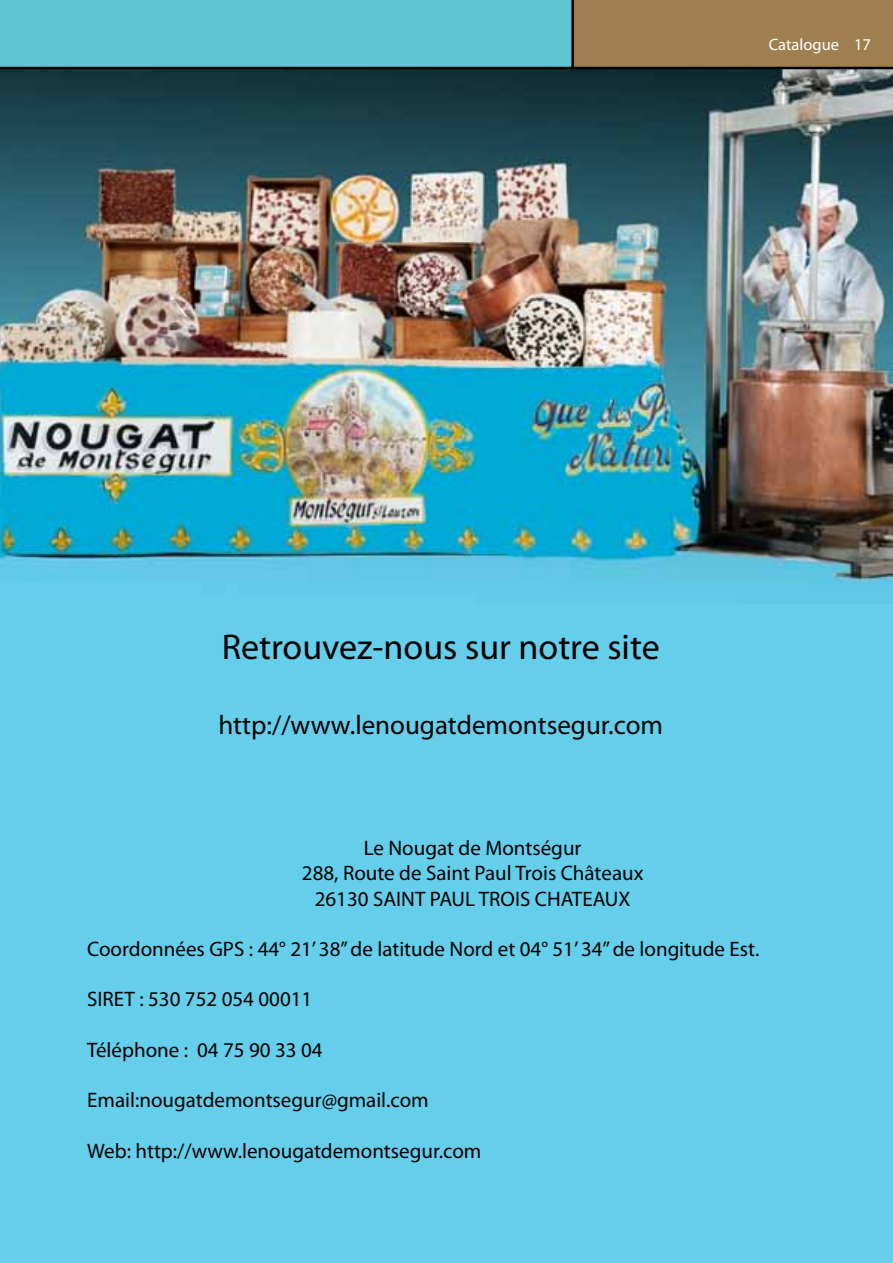
<style>
.page{position:relative;width:893px;height:1263px;background:#fff}
.page>*{position:absolute;margin:0;border:0;box-sizing:border-box;transform-origin:0 0}
.t1{font:36px "Myriad Pro";color:#000}
.t2{font:27px "Myriad Pro";color:#000}
.t3{font:21px/25.2px "Myriad Pro";color:#000;text-align:center}
.t4{font:16.5px "Myriad Pro";color:#fff}
</style>
<div class="page">
<div style="left:0;top:602px;width:893px;height:661px;background:#65ceeb"></div>
<img style="left:0;top:69px;width:893px;height:533px">
<svg style="left:0;top:0;width:893px;height:69px"></svg>
<p class="t4" style="left:769px;top:34px;width:104px">Catalogue 17</p>
<h1 class="t1" style="left:222px;top:624px;width:440px">Retrouvez-nous sur notre site</h1>
<p class="t2" style="left:218px;top:708px;width:446px">http://www.lenougatdemontsegur.com</p>
<p class="t3" style="left:302px;top:835px;width:343px">Le Nougat de Montségur<br>288, Route de Saint Paul Trois Châteaux<br>26130 SAINT PAUL TROIS CHATEAUX</p>
<p class="t3" style="left:87px;top:936px;width:674px">Coordonnées GPS : 44° 21’ 38’’ de latitude Nord et 04° 51’ 34’’ de longitude Est.</p>
<p class="t3" style="left:87px;top:986px;width:227px">SIRET : 530 752 054 00011</p>
<p class="t3" style="left:87px;top:1037px;width:237px">Téléphone : 04 75 90 33 04</p>
<p class="t3" style="left:87px;top:1087px;width:343px">Email:nougatdemontsegur@gmail.com</p>
<p class="t3" style="left:87px;top:1138px;width:396px">Web: http://www.lenougatdemontsegur.com</p>
</div>
